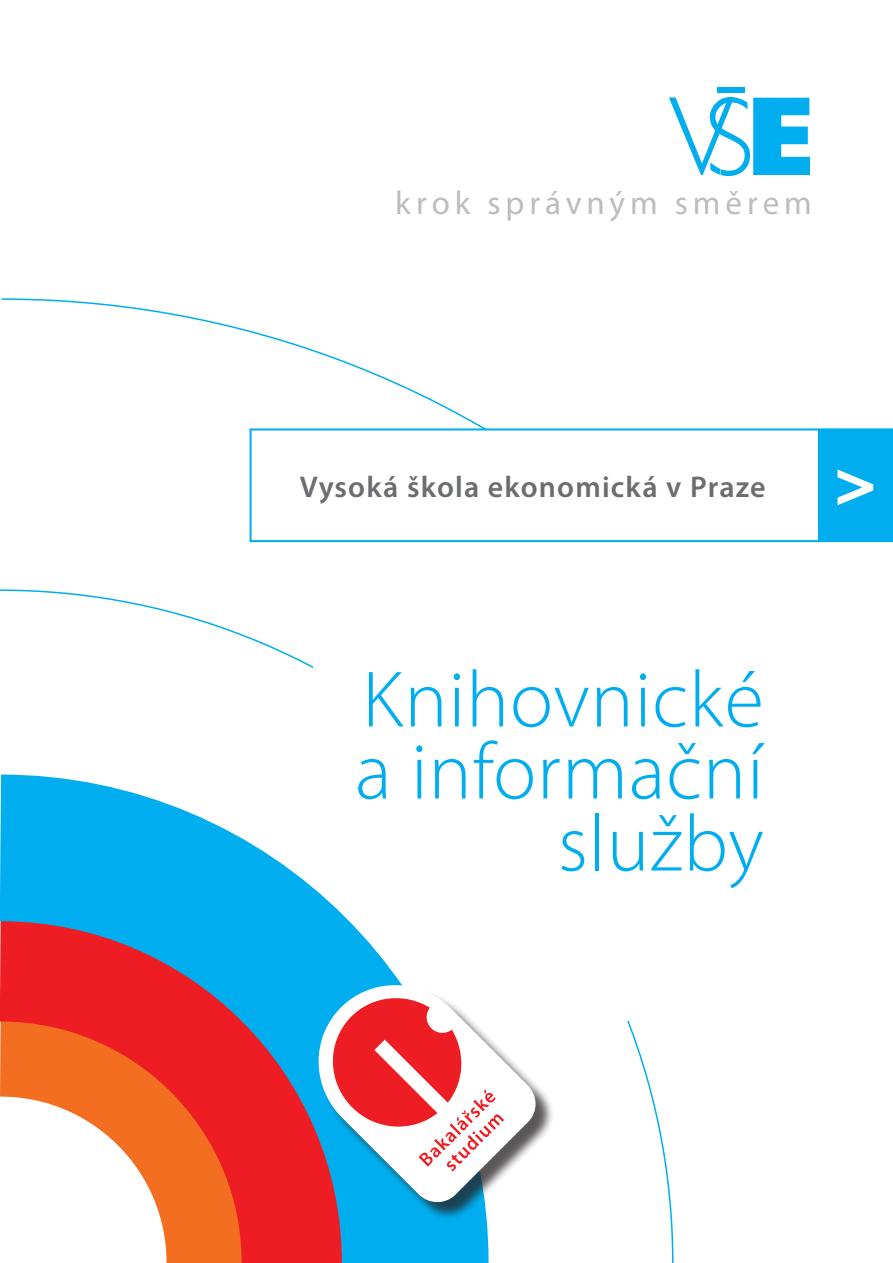
<style>
.page{position:relative;width:893px;height:1263px;background:#fff}
.page>*{position:absolute;margin:0;border:0;box-sizing:border-box;transform-origin:0 0}
.t1{font:300 80.55px/72px "Myriad Pro";letter-spacing:.01em;color:#00aeef;text-align:right}
.t2{font:33.15px "Myriad Pro";letter-spacing:.15em;color:#bcbdc0}
.t3{font:600 30px "Myriad Pro";letter-spacing:.04em;color:#6c6d70}
</style>
<div class="page">
<div style="left:717px;top:87px;width:27px;height:6px;background:#00aeef"></div>
<svg style="left:669px;top:97px;width:141px;height:79px"></svg>
<svg style="left:250px;top:428px;width:643px;height:114px"></svg>
<div style="left:818px;top:429px;width:75px;height:113px;background:#00aeef"></div>
<svg style="left:0;top:774px;width:489px;height:489px"></svg>
<div style="left:320px;top:987px;width:234px;height:233px;background:#231f20;opacity:.75"></div>
<svg style="left:318px;top:985px;width:220px;height:220px"></svg>
<svg style="left:326px;top:992px;width:178px;height:179px"></svg>
<p class="t2" style="left:395px;top:182px;width:418px">krok správným směrem</p>
<p class="t3" style="left:300px;top:468px;width:467px">Vysoká škola ekonomická v Praze</p>
<p class="t1" style="left:355px;top:663px;width:410px">Knihovnické a informační služby</p>
</div>
